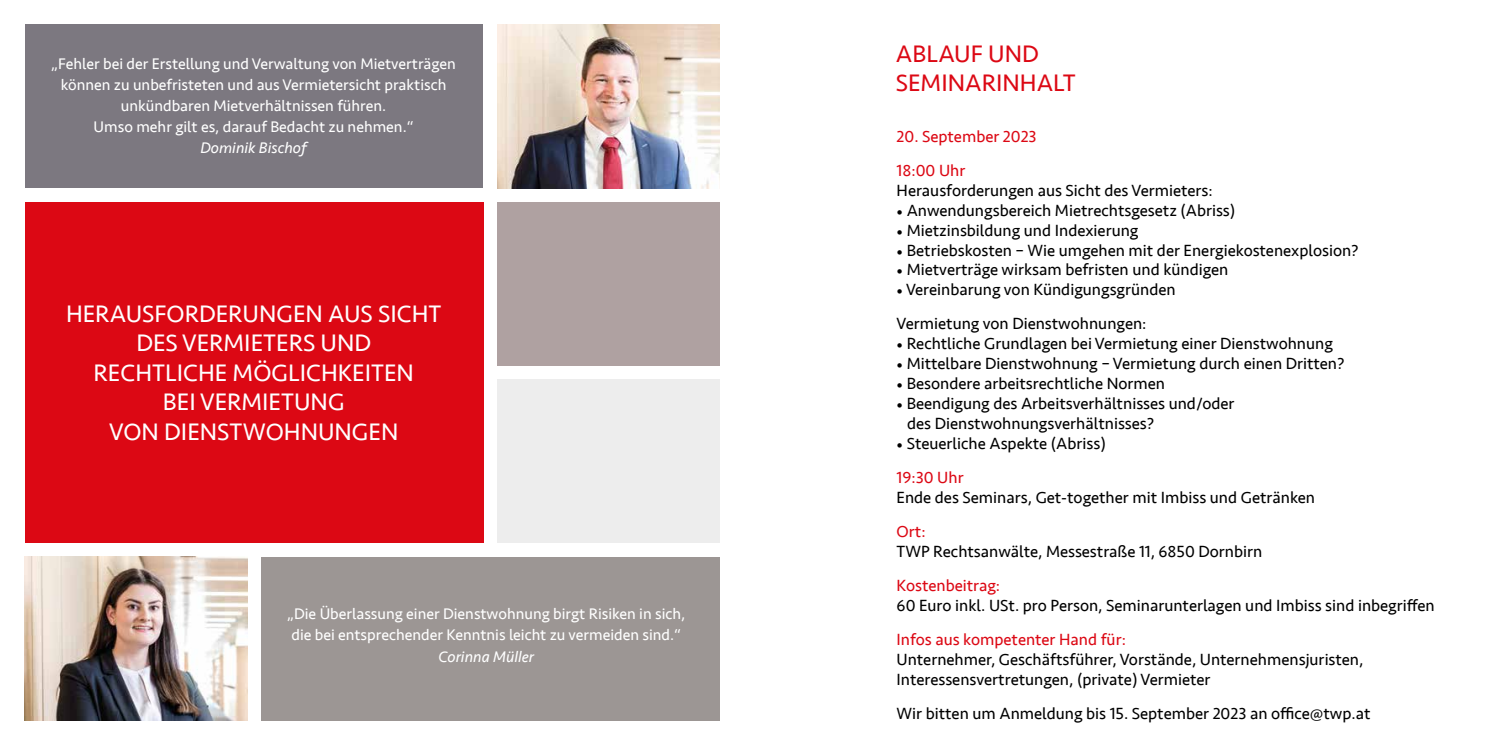
<style>
.page{position:relative;width:1489px;height:745px;background:#fff}
.page>*{position:absolute;margin:0;border:0;box-sizing:border-box;transform-origin:0 0}
.t1{font:24.5px/29.4px "Seravek";color:#fff;text-align:center}
.t2{font:24.5px/29.4px "Seravek";color:#dc0814}
.t3{font:16.62px/33.9px "Seravek";color:#000}
.t4{font:16.62px/33.9px "Seravek";color:#dc0814}
.t5{font:15.75px/21px "Seravek";color:#fff}
.t6{font:italic 15.75px "Seravek";color:#fff}
.s1{font-family:"Minion Pro"}
.s2{color:#dc0814}
</style>
<div class="page">
<div style="left:25px;top:202px;width:458px;height:340px;background:#dc0814"></div>
<div style="left:497px;top:379px;width:222px;height:163px;background:#ededed"></div>
<div style="left:497px;top:202px;width:222px;height:163px;background:#afa1a1"></div>
<div style="left:261px;top:556px;width:458px;height:163px;background:#9c9694"></div>
<div style="left:25px;top:25px;width:457px;height:163px;background:#7c7880"></div>
<img style="left:497px;top:25px;width:222px;height:163px">
<img style="left:25px;top:556px;width:222px;height:163px">
<p class="t5" style="left:51px;top:53px;width:406px;text-align:center">„Fehler bei der Erstellung und Verwaltung von Mietverträgen können zu unbefristeten und aus Vermietersicht praktisch unkündbaren Mietverhältnissen führen.<br>Umso mehr gilt es, darauf Bedacht zu nehmen.“</p>
<p class="t6" style="left:200px;top:135px;width:108px">Dominik Bischof</p>
<h1 class="t1" style="left:66px;top:299px;width:377px">HERAUSFORDERUNGEN AUS SICHT<br>DES VERMIETERS UND<br>RECHTLICHE MÖGLICHKEITEN<br>BEI VERMIETUNG<br>VON DIENSTWOHNUNGEN</h1>
<p class="t5" style="left:287px;top:603px;width:399px">„Die Überlassung einer Dienstwohnung birgt Risiken in sich, die bei entsprechender Kenntnis leicht zu vermeiden sind.“</p>
<p class="t6" style="left:438px;top:643px;width:97px">Corinna Müller</p>
<h1 class="t2" style="left:895px;top:39px;width:181px">ABLAUF UND<br>SEMINARINHALT</h1>
<p class="t4" style="left:896px;top:119px;width:142px">20. September 2023<br>18:00 Uhr</p>
<p class="t3" style="left:896px;top:173px;width:317px">Herausforderungen aus Sicht des Vermieters:</p>
<p class="t3" style="left:896px;top:193px;width:340px"><span class="s1">•</span> Anwendungsbereich Mietrechtsgesetz (Abriss)</p>
<p class="t3" style="left:896px;top:213px;width:243px"><span class="s1">•</span> Mietzinsbildung und Indexierung</p>
<p class="t3" style="left:896px;top:233px;width:464px"><span class="s1">•</span> Betriebskosten – Wie umgehen mit der Energiekostenexplosion?</p>
<p class="t3" style="left:896px;top:253px;width:333px"><span class="s1">•</span> Mietverträge wirksam befristen und kündigen</p>
<p class="t3" style="left:896px;top:273px;width:280px"><span class="s1">•</span> Vereinbarung von Kündigungsgründen<br>Vermietung von Dienstwohnungen:</p>
<p class="t3" style="left:896px;top:326px;width:438px"><span class="s1">•</span> Rechtliche Grundlagen bei Vermietung einer Dienstwohnung</p>
<p class="t3" style="left:896px;top:346px;width:449px"><span class="s1">•</span> Mittelbare Dienstwohnung – Vermietung durch einen Dritten?</p>
<p class="t3" style="left:896px;top:366px;width:270px"><span class="s1">•</span> Besondere arbeitsrechtliche Normen</p>
<p class="t3" style="left:907px;top:393px;width:329px;line-height:19.9px;text-indent:-11px"><span class="s1">•</span> Beendigung des Arbeitsverhältnisses und/oder des Dienstwohnungsverhältnisses?</p>
<p class="t3" style="left:896px;top:426px;width:211px"><span class="s1">•</span> Steuerliche Aspekte (Abriss)<br><span class="s2">19:30 Uhr</span></p>
<p class="t3" style="left:896px;top:480px;width:420px">Ende des Seminars, Get-together mit Imbiss und Getränken</p>
<p class="t4" style="left:896px;top:514px;width:31px">Ort:</p>
<p class="t3" style="left:896px;top:534px;width:367px">TWP Rechtsanwälte, Messestraße 11, 6850 Dornbirn</p>
<p class="t4" style="left:896px;top:568px;width:105px">Kostenbeitrag:</p>
<p class="t3" style="left:896px;top:588px;width:539px">60 Euro inkl. USt. pro Person, Seminarunterlagen und Imbiss sind inbegriffen</p>
<p class="t4" style="left:896px;top:622px;width:231px">Infos aus kompetenter Hand für:</p>
<p class="t3" style="left:896px;top:649px;width:468px;line-height:19.9px">Unternehmer, Geschäftsführer, Vorstände, Unternehmensjuristen,<br>Interessensvertretungen, (private) Vermieter</p>
<p class="t3" style="left:896px;top:696px;width:475px">Wir bitten um Anmeldung bis 15. September 2023 an office@twp.at</p>
</div>
